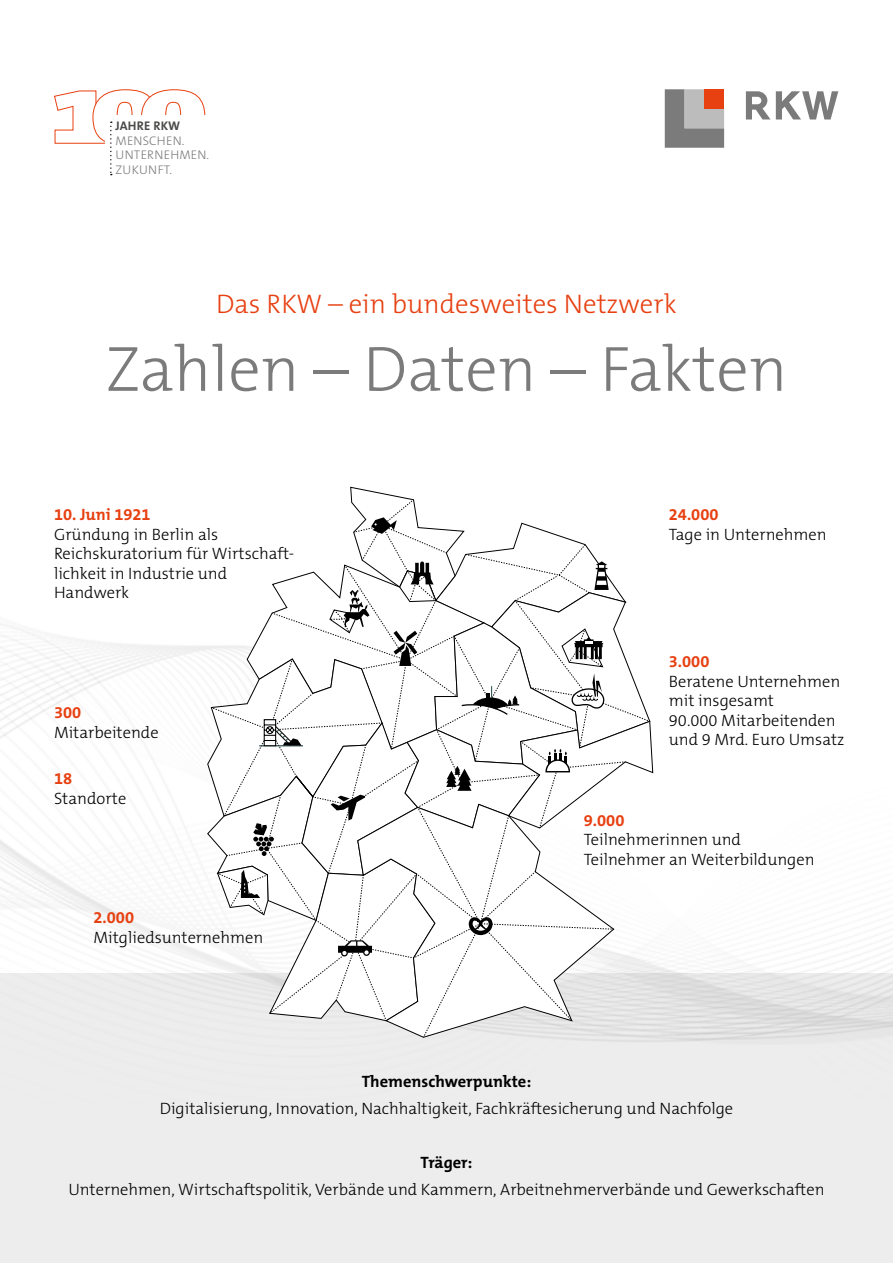
<style>
.page{position:relative;width:893px;height:1263px;background:#fff}
.page>*{position:absolute;margin:0;border:0;box-sizing:border-box;transform-origin:0 0}
.t1{font:300 64.5px "The Mix B W3";color:#7c7b7b}
.t2{font:300 27px "The Mix B W3";color:#e74011}
.t3{font:300 16.5px/19.5px "The Mix B W3";color:#000}
.t4{font:700 16.5px "The Mix B W7";color:#e74011}
.t5{font:300 12.6px/14.4px "The Mix B W3";letter-spacing:.015em;color:#7c7b7b}
.t6{font:700 12.6px "The Mix B W7";letter-spacing:.015em;color:#4a4a49}
.s1{font-family:"The Mix B W7";font-weight:700;color:#e74011}
.s2{font-family:"The Mix B W7";font-weight:700}
</style>
<div class="page">
<div style="left:0;top:974px;width:893px;height:289px;background:#ededed"></div>
<svg style="left:207px;top:486px;width:447px;height:552px"></svg>
<svg style="left:746px;top:91px;width:92px;height:28px"></svg>
<svg style="left:665px;top:89px;width:59px;height:59px;background:#959494"></svg>
<div style="left:704px;top:89px;width:20px;height:20px;background:#e74011"></div>
<svg style="left:54px;top:89px;width:152px;height:86px"></svg>
<p class="t6" style="left:116px;top:118px;width:66px">JAHRE RKW</p>
<p class="t5" style="left:116px;top:133px;width:95px">MENSCHEN.<br>UNTERNEHMEN.<br>ZUKUNFT.</p>
<p class="t2" style="left:216px;top:287px;width:462px">Das RKW – ein bundesweites Netzwerk</p>
<p class="t1" style="left:106px;top:328px;width:683px">Zahlen – Daten – Fakten</p>
<p class="t3" style="left:54px;top:505px;width:242px"><span class="s1">10. Juni 1921<br></span>Gründung in Berlin als<br>Reichskuratorium für Wirtschaft&shy;lichkeit in Industrie und<br>Handwerk</p>
<p class="t4" style="left:54px;top:702px;width:29px">300</p>
<p class="t3" style="left:54px;top:722px;width:106px">Mitarbeitende</p>
<p class="t4" style="left:54px;top:768px;width:20px">18</p>
<p class="t3" style="left:54px;top:788px;width:74px">Standorte</p>
<p class="t4" style="left:94px;top:907px;width:42px">2.000</p>
<p class="t3" style="left:94px;top:927px;width:171px">Mitgliedsunternehmen</p>
<p class="t4" style="left:669px;top:504px;width:51px">24.000</p>
<p class="t3" style="left:669px;top:525px;width:159px">Tage in Unternehmen</p>
<p class="t4" style="left:669px;top:651px;width:42px">3.000</p>
<p class="t3" style="left:669px;top:671px;width:177px">Beratene Unternehmen mit insgesamt<br>90.000 Mitarbeitenden und 9 Mrd. Euro Umsatz</p>
<p class="t4" style="left:584px;top:809px;width:42px">9.000</p>
<p class="t3" style="left:584px;top:830px;width:232px">Teilnehmerinnen und<br>Teilnehmer an Weiterbildungen</p>
<p class="t3" style="left:160px;top:1068px;width:575px;line-height:27px;text-align:center"><span class="s2">Themenschwerpunkte:<br></span>Digitalisierung, Innovation, Nachhaltigkeit, Fachkräftesicherung und Nachfolge</p>
<p class="t3" style="left:68px;top:1149px;width:758px;line-height:27px;text-align:center"><span class="s2">Träger:<br></span>Unternehmen, Wirtschaftspolitik, Verbände und Kammern, Arbeitnehmerverbände und Gewerkschaften</p>
</div>
